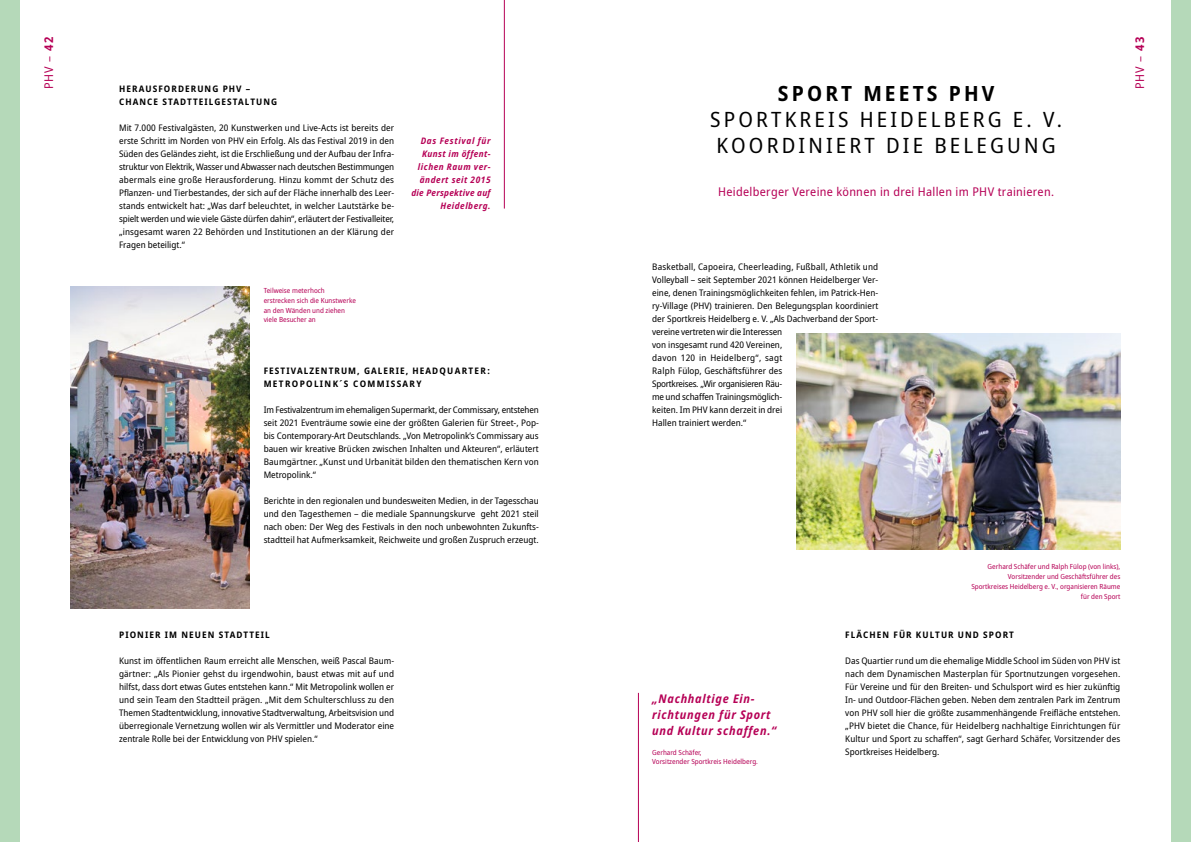
<style>
.page{position:relative;width:1191px;height:842px;background:#fff}
.page>*{position:absolute;margin:0;border:0;box-sizing:border-box;transform-origin:0 0}
.Subheadline{font:semi-condensed 21px/26px "Noto Sans";letter-spacing:.15em;color:#000;text-align:center}
.Headline{font:700 semi-condensed 21px "Noto Sans";letter-spacing:.15em;color:#000}
.Zitat_12pt{font:italic 700 semi-condensed 12px/16.2px "Noto Sans";letter-spacing:.06em;color:#b60056}
.Teasertext{font:semi-condensed 12px "Noto Sans";letter-spacing:.025em;color:#b60056}
.Kolumnentitel{font:semi-condensed 12px "Noto Sans";letter-spacing:.08em;color:#b60056}
.Fließtext{font:semi-condensed 9px/13px "Noto Sans";color:#000;text-align:justify}
.Headline_Fließtext{font:700 semi-condensed 9px/13px "Noto Sans";letter-spacing:.12em;color:#000}
.Fact_9pt{font:italic 700 semi-condensed 9px/13px "Noto Sans";letter-spacing:.06em;color:#b60056;text-align:right}
.Bildunterschriften{font:semi-condensed 7px/9.8px "Noto Sans";color:#b60056}
.s1{font-weight:700}
</style>
<div class="page">
<img style="left:797px;top:334px;width:323px;height:215px">
<img style="left:71px;top:287px;width:178px;height:321px">
<hr style="left:638px;top:693px;width:1px;height:149px;background:#b60056">
<hr style="left:504px;top:0;width:1px;height:209px;background:#b60056">
<div style="left:0;top:0;width:19px;height:842px;background:#b5d9b9"></div>
<div style="left:1171px;top:0;width:20px;height:842px;background:#b5d9b9"></div>
<p class="Kolumnentitel" style="left:40px;top:89px;width:54px;rotate:-90deg">PHV – <span class="s1">42</span></p>
<p class="Kolumnentitel" style="left:1131px;top:89px;width:54px;rotate:-90deg">PHV – <span class="s1">43</span></p>
<p class="Headline_Fließtext" style="left:119px;top:82px;width:160px">HERAUSFORDERUNG PHV –<br>CHANCE STADTTEILGESTALTUNG</p>
<p class="Fließtext" style="left:119px;top:121px;width:276px">Mit 7.000 Festivalgästen, 20 Kunstwerken und Live-Acts ist bereits der erste Schritt im Norden von PHV ein Erfolg. Als das Festival 2019 in den Süden des Geländes zieht, ist die Erschließung und der Aufbau der Infra&shy;struktur von Elektrik, Wasser und Abwasser nach deutschen Bestimmungen abermals eine große Herausforderung. Hinzu kommt der Schutz des Pflanzen- und Tierbestandes, der sich auf der Fläche innerhalb des Leer&shy;stands entwickelt hat: „Was darf beleuchtet, in welcher Lautstärke be&shy;spielt werden und wie viele Gäste dürfen dahin“, erläutert der Festivalleiter, „insgesamt waren 22 Behörden und Institutionen an der Klärung der Fragen beteiligt.“</p>
<p class="Headline" style="left:778px;top:79px;width:218px">SPORT MEETS PHV</p>
<p class="Subheadline" style="left:710px;top:107px;width:353px">SPORTKREIS HEIDELBERG E. V.<br>KOORDINIERT DIE BELEGUNG</p>
<p class="Teasertext" style="left:718px;top:183px;width:337px">Heidelberger Vereine können in drei Hallen im PHV trainieren.</p>
<p class="Fact_9pt" style="left:411px;top:134px;width:81px">Das Festival für<br>Kunst im öffent&shy;lichen Raum ver&shy;ändert seit 2015 die Perspektive auf<br>Heidelberg.</p>
<p class="Bildunterschriften" style="left:264px;top:286px;width:94px">Teilweise meterhoch erstrecken sich die Kunstwerke an den Wänden und ziehen viele Besucher an</p>
<p class="Headline_Fließtext" style="left:264px;top:365px;width:228px">FESTIVALZENTRUM, GALERIE, HEADQUARTER:<br>METROPOLINK´S COMMISSARY</p>
<p class="Fließtext" style="left:264px;top:404px;width:276px">Im Festivalzentrum im ehemaligen Supermarkt, der Commissary, entstehen seit 2021 Eventräume sowie eine der größten Galerien für Street-, Pop&shy;bis Contemporary-Art Deutschlands. „Von Metropolink’s Commissary aus bauen wir kreative Brücken zwischen Inhalten und Akteuren“, erläutert Baumgärtner. „Kunst und Urbanität bilden den thematischen Kern von Metropolink.“</p>
<p class="Fließtext" style="left:264px;top:495px;width:276px">Berichte in den regionalen und bundesweiten Medien, in der Tagesschau und den Tagesthemen – die mediale Spannungskurve geht 2021 steil nach oben: Der Weg des Festivals in den noch unbewohnten Zukunfts&shy;stadtteil hat Aufmerksamkeit, Reichweite und großen Zuspruch erzeugt.</p>
<p class="Headline_Fließtext" style="left:119px;top:628px;width:152px">PIONIER IM NEUEN STADTTEIL</p>
<p class="Fließtext" style="left:119px;top:654px;width:276px">Kunst im öffentlichen Raum erreicht alle Menschen, weiß Pascal Baum&shy;gärtner: „Als Pionier gehst du irgendwohin, baust etwas mit auf und hilfst, dass dort etwas Gutes entstehen kann.“ Mit Metropolink wollen er und sein Team den Stadtteil prägen. „Mit dem Schulterschluss zu den Themen Stadtentwicklung, innovative Stadtverwaltung, Arbeitsvision und überregionale Vernetzung wollen wir als Vermittler und Moderator eine zentrale Rolle bei der Entwicklung von PHV spielen.“</p>
<p class="Fließtext" style="left:652px;top:261px;width:228px;text-align:left">Basketball, Capoeira, Cheerleading, Fußball, Athletik und Volleyball – seit September 2021 können Heidelberger Ver&shy;eine, denen Trainingsmöglichkeiten fehlen, im Patrick-Hen&shy;ry-Village (PHV) trainieren. Den Belegungsplan koordiniert der Sportkreis Heidelberg e. V. „Als Dachverband der Sport&shy;vereine vertreten wir die Interessen<br>von insgesamt rund 420 Vereinen,<br>davon 120 in Heidelberg“, sagt<br>Ralph Fülop, Geschäftsführer des<br>Sportkreises. „Wir organisieren Räu-<br>me und schaffen Trainingsmöglich-<br>keiten. Im PHV kann derzeit in drei<br>Hallen trainiert werden.“</p>
<p class="Bildunterschriften" style="left:971px;top:562px;width:150px;text-align:right">Gerhard Schäfer und Ralph Fülop (von links), Vorsitzender und Geschäftsführer des Sportkreises Heidelberg e. V., organisieren Räume für den Sport</p>
<p class="Zitat_12pt" style="left:652px;top:690px;width:126px">„Nachhaltige Ein&shy;richtungen für Sport und Kultur schaffen.“</p>
<p class="Bildunterschriften" style="left:652px;top:747px;width:107px">Gerhard Schäfer,<br>Vorsitzender Sportkreis Heidelberg.</p>
<p class="Headline_Fließtext" style="left:845px;top:628px;width:170px">FLÄCHEN FÜR KULTUR UND SPORT</p>
<p class="Fließtext" style="left:845px;top:654px;width:276px">Das Quartier rund um die ehemalige Middle School im Süden von PHV ist nach dem Dynamischen Masterplan für Sportnutzungen vorgesehen.<br>Für Vereine und für den Breiten- und Schulsport wird es hier zukünftig In- und Outdoor-Flächen geben. Neben dem zentralen Park im Zentrum von PHV soll hier die größte zusammenhängende Freifläche entstehen. „PHV bietet die Chance, für Heidelberg nachhaltige Einrichtungen für Kultur und Sport zu schaffen“, sagt Gerhard Schäfer, Vorsitzender des Sportkreises Heidelberg.</p>
</div>
